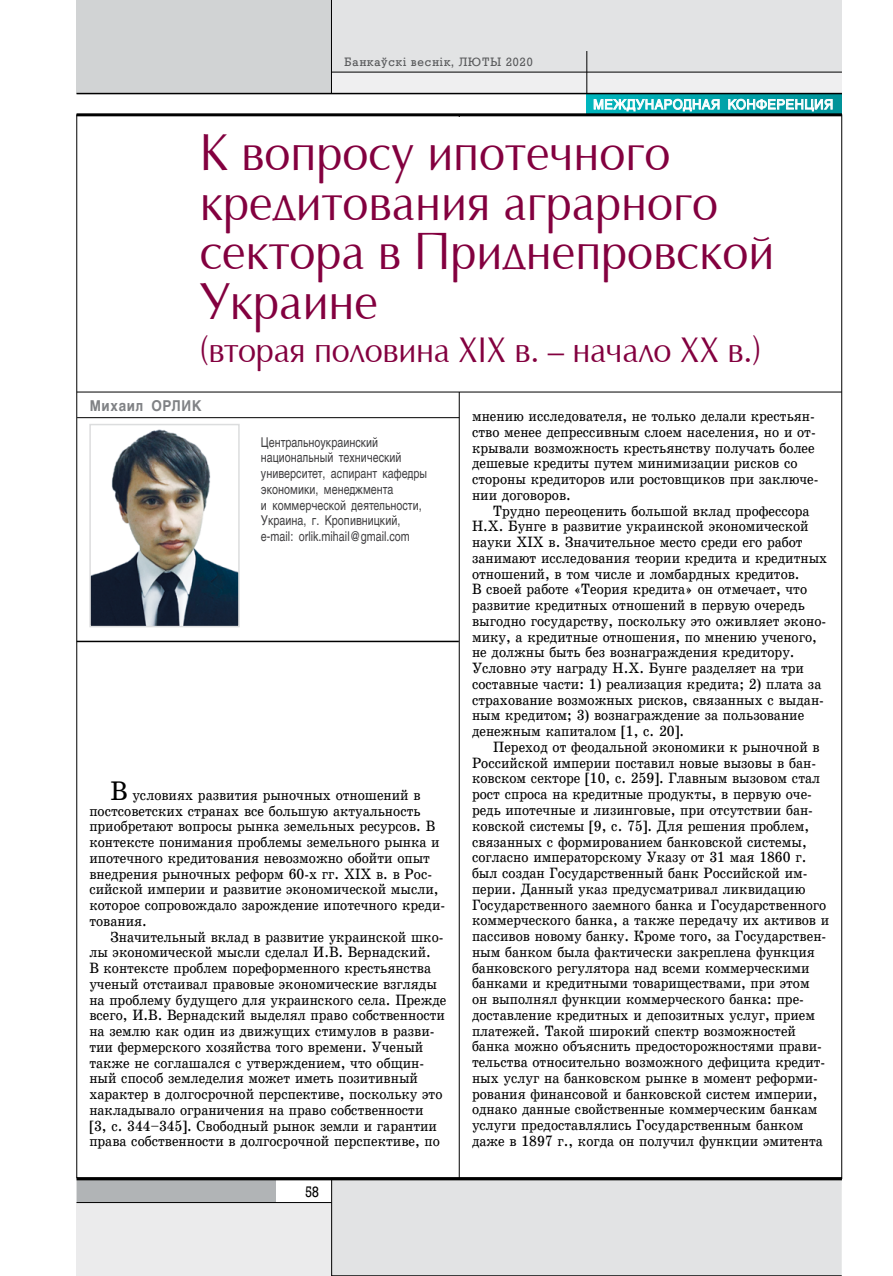
<style>
.page{position:relative;width:893px;height:1276px;background:#fff}
.page>*{position:absolute;margin:0;border:0;box-sizing:border-box;transform-origin:0 0}
.t1{font:52.5px/49.5px "AG Opus";color:#83003f;scale:.89 1}
.t2{font:36px "AG Opus";letter-spacing:-.01em;color:#83003f;scale:.9 1}
.t3{font:15px/15.8px "School Book C";color:#000;scale:.9 1}
.t4{font:700 15px "AG Helvetica";letter-spacing:.05em;color:#808285;scale:.9 1}
.t5{font:15px "Rodeo";color:#000;scale:.9 1}
.t6{font:13.5px/15.8px "AG Helvetica";color:#414042;scale:.8 1}
.t7{font:13.5px "AG Helvetica";letter-spacing:.04em;color:#fff;scale:.95 1}
.t8{font:12px "Rodeo";letter-spacing:.08em;color:#58595b}
.s1{font-size:27px}
</style>
<div class="page">
<div style="left:587px;top:94px;width:255px;height:21px;background:linear-gradient(to right,#01b5bc,#009298)"></div>
<svg style="left:594px;top:97px;width:126px;height:15px;background:#63cbcf"></svg>
<svg style="left:728px;top:99px;width:105px;height:13px"></svg>
<div style="left:77px;top:0;width:255px;height:94px;background:#d1d3d4"></div>
<div style="left:332px;top:0;width:510px;height:72px;background:#e2e3e4"></div>
<div style="left:332px;top:72px;width:510px;height:22px;background:#efeff0"></div>
<hr style="left:331px;top:0;width:1px;height:94px;background:#000">
<hr style="left:331px;top:72px;width:511px;height:1px;background:#000">
<hr style="left:77px;top:113px;width:765px;height:3px;background:#000">
<hr style="left:459px;top:115px;width:1px;height:1063px;background:#000">
<hr style="left:587px;top:51px;width:1px;height:43px;background:#000">
<div style="left:77px;top:1202px;width:255px;height:73px;background:#ebebec"></div>
<div style="left:77px;top:1180px;width:199px;height:22px;background:#b1b4b6"></div>
<div style="left:331px;top:1180px;width:511px;height:96px;background:#e2e3e4"></div>
<hr style="left:77px;top:1202px;width:255px;height:1px;background:#000">
<hr style="left:77px;top:1177px;width:765px;height:3px;background:#000">
<hr style="left:77px;top:93px;width:765px;height:1px;background:#000">
<div style="left:81px;top:117px;width:756px;height:275px;background:#fff"></div>
<hr style="left:77px;top:417px;width:382px;height:1px;background:#000">
<img style="left:92px;top:429px;width:145px;height:195px">
<div style="left:89px;top:424px;width:151px;height:203px;border:2px solid #dcddde"></div>
<hr style="left:77px;top:392px;width:765px;height:1px;background:#000">
<hr style="left:77px;top:640px;width:382px;height:2px;background:#000">
<p class="t8" style="left:344px;top:55px;width:190px">Банкаўскі веснік, ЛЮТЫ 2020</p>
<p class="t7" style="left:593px;top:97px;width:254px">МЕЖДУНАРОДНАЯ КОНФЕРЕНЦИЯ</p>
<h1 class="t1" style="left:200px;top:130px;width:647px">К вопросу ипотечного кредитования аграрного сектора в Приднепровской<br>Украине</h1>
<h2 class="t2" style="left:200px;top:332px;width:625px">(вторая половина ХІХ в. – начало ХХ в.)</h2>
<p class="t4" style="left:90px;top:397px;width:126px">Михаил ОРЛИК</p>
<p class="t6" style="left:261px;top:434px;width:209px">Центральноукраинский национальный технический университет, аспирант кафедры экономики, менеджмента<br>и коммерческой деятельности,<br>Украина, г. Кропивницкий, e-mail: orlik.mihail@gmail.com</p>
<p class="t3" style="left:472px;top:408px;width:386px">мнению исследователя, не только делали крестьян&shy;ство менее депрессивным слоем населения, но и от&shy;крывали возможность крестьянству получать более дешевые кредиты путем минимизации рисков со стороны кредиторов или ростовщиков при заключе&shy;нии договоров.</p>
<p class="t3" style="left:472px;top:503px;width:396px;text-indent:21px">Трудно переоценить большой вклад профессора Н.Х. Бунге в развитие украинской экономической науки XIX в. Значительное место среди его работ занимают исследования теории кредита и кредитных отношений, в том числе и ломбардных кредитов.<br>В своей работе «Теория кредита» он отмечает, что развитие кредитных отношений в первую очередь выгодно государству, поскольку это оживляет эконо&shy;мику, а кредитные отношения, по мнению ученого, не должны быть без вознаграждения кредитору.<br>Условно эту награду Н.Х. Бунге разделяет на три составные части: 1) реализация кредита; 2) плата за страхование возможных рисков, связанных с выдан&shy;ным кредитом; 3) вознаграждение за пользование денежным капиталом [1, c. 20].</p>
<p class="t3" style="left:472px;top:739px;width:398px;text-indent:21px">Переход от феодальной экономики к рыночной в Российской империи поставил новые вызовы в бан&shy;ковском секторе [10, с. 259]. Главным вызовом стал рост спроса на кредитные продукты, в первую оче&shy;редь ипотечные и лизинговые, при отсутствии бан&shy;ковской системы [9, с. 75]. Для решения проблем, связанных с формированием банковской системы, согласно императорскому Указу от 31 мая 1860 г. был создан Государственный банк Российской им&shy;перии. Данный указ предусматривал ликвидацию Государственного заемного банка и Государственного коммерческого банка, а также передачу их активов и пассивов новому банку. Кроме того, за Государствен&shy;ным банком была фактически закреплена функция банковского регулятора над всеми коммерческими банками и кредитными товариществами, при этом<br>он выполнял функции коммерческого банка: пре&shy;доставление кредитных и депозитных услуг, прием платежей. Такой широкий спектр возможностей банка можно объяснить предосторожностями прави&shy;тельства относительно возможного дефицита кредит&shy;ных услуг на банковском рынке в момент реформи&shy;рования финансовой и банковской систем империи, однако данные свойственные коммерческим банкам услуги предоставлялись Государственным банком даже в 1897 г., когда он получил функции эмитента</p>
<p class="t3" style="left:89px;top:787px;width:397px;text-indent:21px"><span class="s1">В</span> условиях развития рыночных отношений в постсоветских странах все большую актуальность приобретают вопросы рынка земельных ресурсов. В контексте понимания проблемы земельного рынка и ипотечного кредитования невозможно обойти опыт внедрения рыночных реформ 60-х гг. XIX в. в Рос&shy;сийской империи и развитие экономической мысли, которое сопровождало зарождение ипотечного креди&shy;тования.</p>
<p class="t3" style="left:89px;top:929px;width:398px;text-indent:21px">Значительный вклад в развитие украинской шко&shy;лы экономической мысли сделал И.В. Вернадский.<br>В контексте проблем пореформенного крестьянства ученый отстаивал правовые экономические взгляды на проблему будущего для украинского села. Прежде всего, И.B. Вернадский выделял право собственности на землю как один из движущих стимулов в разви&shy;тии фермерского хозяйства того времени. Ученый также не соглашался с утверждением, что общин&shy;ный способ земледелия может иметь позитивный характер в долгосрочной перспективе, поскольку это накладывало ограничения на право собственности<br>[3, c. 344–345]. Свободный рынок земли и гарантии права собственности в долгосрочной перспективе, по</p>
<p class="t5" style="left:306px;top:1183px;width:16px">58</p>
</div>
